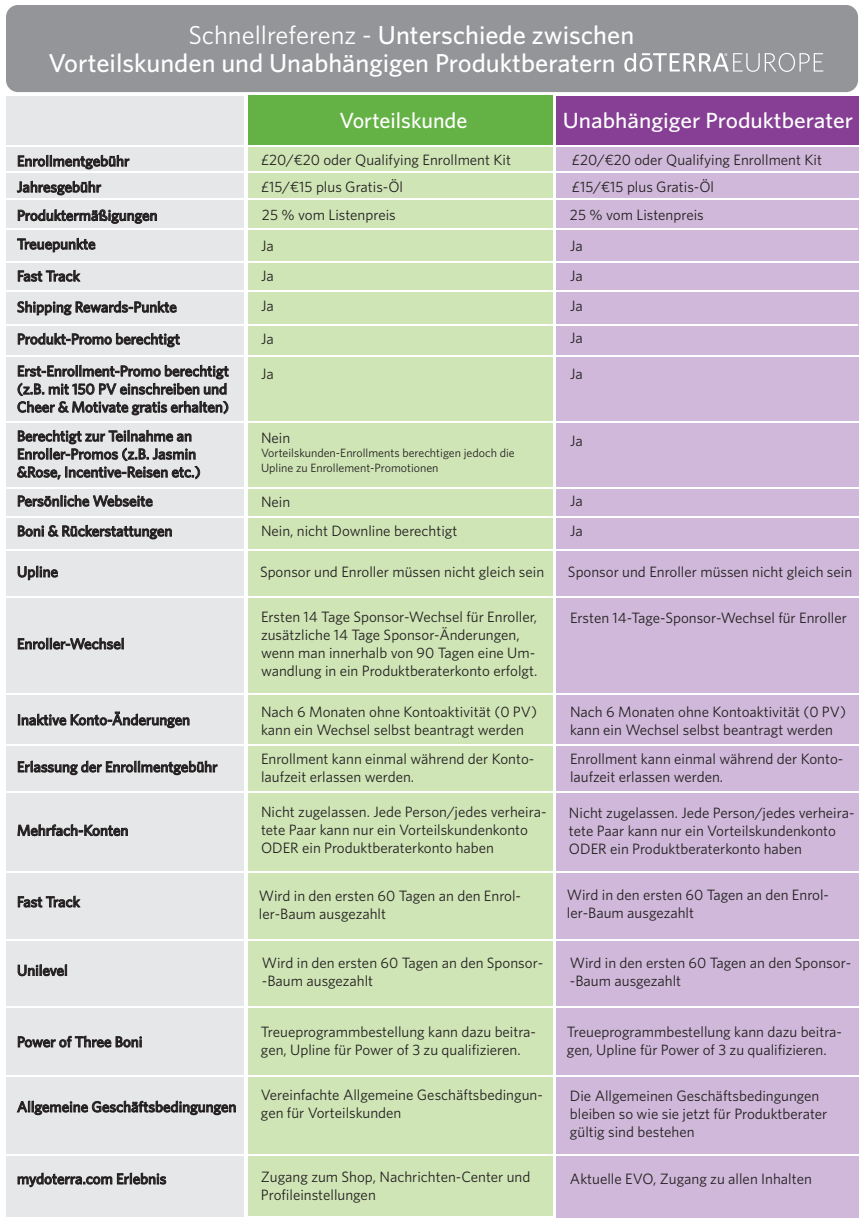
<style>
.page{position:relative;width:864px;height:1224px;background:#fff}
.page>*{position:absolute;margin:0;border:0;box-sizing:border-box;transform-origin:0 0}
.t1{font:500 26px "Whitney";color:#fff}
.t2{font:500 22px "Whitney";color:#fff;scale:1.06 1}
.t3{font:500 22px "Whitney";color:#fff}
.t4{font:15px/18px "Whitney";color:#231f20}
.t5{font:500 15px/18px "Whitney";color:#231f20}
.t6{font:12px/14.4px "Whitney";color:#231f20}
.s1{font-weight:400}
</style>
<div class="page">
<div style="left:6px;top:5px;width:852px;height:87px;background:#939598;border-radius:12px"></div>
<div style="left:248px;top:96px;width:305px;height:1120px;background:#cfe5b6"></div>
<div style="left:556px;top:97px;width:302px;height:1121px;background:#cfb8d9"></div>
<div style="left:6px;top:96px;width:238px;height:1121px;background:#e6e7e8"></div>
<div style="left:248px;top:96px;width:305px;height:50px;background:#64b245"></div>
<div style="left:556px;top:97px;width:302px;height:49px;background:#863f95"></div>
<svg style="left:18px;top:155px;width:112px;height:14px"></svg>
<svg style="left:17px;top:181px;width:85px;height:14px"></svg>
<svg style="left:18px;top:525px;width:154px;height:14px"></svg>
<svg style="left:18px;top:495px;width:135px;height:12px"></svg>
<svg style="left:17px;top:430px;width:183px;height:50px"></svg>
<svg style="left:17px;top:365px;width:212px;height:50px"></svg>
<svg style="left:18px;top:333px;width:162px;height:14px"></svg>
<svg style="left:17px;top:301px;width:160px;height:15px"></svg>
<svg style="left:18px;top:270px;width:63px;height:12px"></svg>
<svg style="left:17px;top:238px;width:79px;height:15px"></svg>
<svg style="left:18px;top:209px;width:139px;height:15px"></svg>
<svg style="left:18px;top:566px;width:40px;height:14px"></svg>
<svg style="left:17px;top:1101px;width:219px;height:14px"></svg>
<svg style="left:18px;top:1036px;width:124px;height:12px"></svg>
<svg style="left:18px;top:964px;width:49px;height:12px"></svg>
<svg style="left:18px;top:896px;width:63px;height:12px"></svg>
<svg style="left:17px;top:824px;width:111px;height:12px"></svg>
<svg style="left:18px;top:761px;width:200px;height:14px"></svg>
<svg style="left:18px;top:711px;width:172px;height:17px"></svg>
<svg style="left:18px;top:638px;width:106px;height:12px"></svg>
<svg style="left:18px;top:1173px;width:148px;height:14px"></svg>
<hr style="left:6px;top:145px;width:858px;height:2px;background:#fff">
<hr style="left:1px;top:171px;width:861px;height:2px;background:#fff">
<hr style="left:2px;top:198px;width:860px;height:2px;background:#fff">
<hr style="left:5px;top:228px;width:853px;height:2px;background:#fff">
<hr style="left:4px;top:261px;width:860px;height:2px;background:#fff">
<hr style="left:2px;top:290px;width:860px;height:2px;background:#fff">
<hr style="left:5px;top:324px;width:853px;height:2px;background:#fff">
<hr style="left:2px;top:355px;width:860px;height:2px;background:#fff">
<hr style="left:2px;top:421px;width:860px;height:2px;background:#fff">
<hr style="left:4px;top:516px;width:860px;height:2px;background:#fff">
<hr style="left:2px;top:487px;width:860px;height:2px;background:#fff">
<hr style="left:1px;top:596px;width:861px;height:2px;background:#fff">
<hr style="left:4px;top:693px;width:860px;height:2px;background:#fff">
<hr style="left:1px;top:744px;width:861px;height:2px;background:#fff">
<hr style="left:1px;top:791px;width:861px;height:2px;background:#fff">
<hr style="left:1px;top:871px;width:861px;height:2px;background:#fff">
<hr style="left:4px;top:939px;width:860px;height:2px;background:#fff">
<hr style="left:5px;top:1006px;width:859px;height:2px;background:#fff">
<hr style="left:1px;top:1075px;width:861px;height:2px;background:#fff">
<hr style="left:2px;top:1154px;width:860px;height:2px;background:#fff">
<svg style="left:624px;top:53px;width:199px;height:19px"></svg>
<hr style="left:1px;top:549px;width:861px;height:2px;background:#fff">
<h1 class="t1" style="left:188px;top:18px;width:447px"><span class="s1">Schnellreferenz -</span> Unterschiede zwischen</h1>
<h1 class="t1" style="left:48px;top:46px;width:569px">Vorteilskunden und Unabhängigen Produktberatern</h1>
<p class="t5" style="left:17px;top:148px;width:114px;line-height:26px">Enrollmentgebühr<br>Jahresgebühr</p>
<p class="t5" style="left:17px;top:206px;width:142px">Produktermäßigungen</p>
<p class="t5" style="left:17px;top:235px;width:80px">Treuepunkte</p>
<p class="t5" style="left:17px;top:267px;width:64px">Fast Track</p>
<p class="t5" style="left:17px;top:298px;width:161px">Shipping Rewards-Punkte</p>
<p class="t5" style="left:17px;top:330px;width:165px">Produkt-Promo berechtigt</p>
<p class="t5" style="left:17px;top:362px;width:213px">Erst-Enrollment-Promo berechtigt (z.B. mit 150 PV einschreiben und<br>Cheer &amp; Motivate gratis erhalten)</p>
<p class="t5" style="left:17px;top:427px;width:185px">Berechtigt zur Teilnahme an<br>Enroller-Promos (z.B. Jasmin &amp;Rose, Incentive-Reisen etc.)</p>
<p class="t5" style="left:17px;top:492px;width:137px">Persönliche Webseite</p>
<p class="t5" style="left:17px;top:522px;width:157px">Boni &amp; Rückerstattungen</p>
<p class="t5" style="left:17px;top:563px;width:43px">Upline</p>
<p class="t5" style="left:17px;top:635px;width:109px">Enroller-Wechsel</p>
<p class="t5" style="left:17px;top:711px;width:175px">Inaktive Konto-Änderungen</p>
<p class="t5" style="left:17px;top:758px;width:202px">Erlassung der Enrollmentgebühr</p>
<p class="t5" style="left:17px;top:821px;width:113px">Mehrfach-Konten</p>
<p class="t5" style="left:17px;top:893px;width:64px">Fast Track</p>
<p class="t5" style="left:17px;top:961px;width:52px">Unilevel</p>
<p class="t5" style="left:17px;top:1033px;width:127px">Power of Three Boni</p>
<p class="t5" style="left:17px;top:1098px;width:221px">Allgemeine Geschäftsbedingungen</p>
<p class="t5" style="left:17px;top:1170px;width:151px">mydoterra.com Erlebnis</p>
<h2 class="t3" style="left:340px;top:106px;width:129px">Vorteilskunde</h2>
<h2 class="t2" style="left:563px;top:106px;width:275px">Unabhängiger Produktberater</h2>
<p class="t4" style="left:261px;top:151px;width:252px">£20/€20 oder Qualifying Enrollment Kit</p>
<p class="t4" style="left:572px;top:151px;width:252px">£20/€20 oder Qualifying Enrollment Kit</p>
<p class="t4" style="left:261px;top:178px;width:144px">£15/€15 plus Gratis-Öl</p>
<p class="t4" style="left:572px;top:178px;width:144px">£15/€15 plus Gratis-Öl</p>
<p class="t4" style="left:262px;top:206px;width:135px">25 % vom Listenpreis</p>
<p class="t4" style="left:570px;top:206px;width:135px">25 % vom Listenpreis</p>
<p class="t4" style="left:261px;top:237px;width:14px">Ja</p>
<p class="t4" style="left:570px;top:237px;width:14px">Ja</p>
<p class="t4" style="left:261px;top:267px;width:14px">Ja</p>
<p class="t4" style="left:570px;top:267px;width:14px">Ja</p>
<p class="t4" style="left:261px;top:296px;width:14px">Ja</p>
<p class="t4" style="left:570px;top:296px;width:14px">Ja</p>
<p class="t4" style="left:261px;top:330px;width:14px">Ja</p>
<p class="t4" style="left:570px;top:329px;width:14px">Ja</p>
<p class="t4" style="left:261px;top:364px;width:14px">Ja</p>
<p class="t4" style="left:570px;top:364px;width:14px">Ja</p>
<p class="t4" style="left:261px;top:428px;width:31px">Nein</p>
<p class="t6" style="left:261px;top:445px;width:255px">Vorteilskunden-Enrollments berechtigen jedoch die<br>Upline zu Enrollement-Promotionen</p>
<p class="t4" style="left:570px;top:431px;width:14px">Ja</p>
<p class="t4" style="left:261px;top:487px;width:198px;line-height:29px">Nein<br>Nein, nicht Downline berechtigt</p>
<p class="t4" style="left:570px;top:486px;width:14px;line-height:30px">Ja<br>Ja</p>
<p class="t4" style="left:260px;top:562px;width:286px">Sponsor und Enroller müssen nicht gleich sein</p>
<p class="t4" style="left:568px;top:562px;width:286px">Sponsor und Enroller müssen nicht gleich sein</p>
<p class="t4" style="left:261px;top:607px;width:278px">Ersten 14 Tage Sponsor-Wechsel für Enroller, zusätzliche 14 Tage Sponsor-Änderungen, wenn man innerhalb von 90 Tagen eine Um&shy;wandlung in ein Produktberaterkonto erfolgt.</p>
<p class="t4" style="left:570px;top:608px;width:278px">Ersten 14-Tage-Sponsor-Wechsel für Enroller</p>
<p class="t4" style="left:261px;top:702px;width:278px">Nach 6 Monaten ohne Kontoaktivität (0 PV) kann ein Wechsel selbst beantragt werden</p>
<p class="t4" style="left:570px;top:702px;width:278px">Nach 6 Monaten ohne Kontoaktivität (0 PV) kann ein Wechsel selbst beantragt werden</p>
<p class="t4" style="left:261px;top:749px;width:275px">Enrollment kann einmal während der Konto&shy;laufzeit erlassen werden.</p>
<p class="t4" style="left:570px;top:749px;width:275px">Enrollment kann einmal während der Konto&shy;laufzeit erlassen werden.</p>
<p class="t4" style="left:261px;top:802px;width:287px">Nicht zugelassen. Jede Person/jedes verheira&shy;tete Paar kann nur ein Vorteilskundenkonto<br>ODER ein Produktberaterkonto haben</p>
<p class="t4" style="left:569px;top:803px;width:287px">Nicht zugelassen. Jede Person/jedes verheira&shy;tete Paar kann nur ein Vorteilskundenkonto<br>ODER ein Produktberaterkonto haben</p>
<p class="t4" style="left:259px;top:886px;width:264px">Wird in den ersten 60 Tagen an den Enrol&shy;ler-Baum ausgezahlt</p>
<p class="t4" style="left:567px;top:885px;width:264px">Wird in den ersten 60 Tagen an den Enrol&shy;ler-Baum ausgezahlt</p>
<p class="t4" style="left:262px;top:953px;width:283px">Wird in den ersten 60 Tagen an den Sponsor--Baum ausgezahlt</p>
<p class="t4" style="left:570px;top:953px;width:283px">Wird in den ersten 60 Tagen an den Sponsor--Baum ausgezahlt</p>
<p class="t4" style="left:261px;top:1022px;width:277px">Treueprogrammbestellung kann dazu beitra&shy;gen, Upline für Power of 3 zu qualifizieren.</p>
<p class="t4" style="left:567px;top:1022px;width:277px">Treueprogrammbestellung kann dazu beitra&shy;gen, Upline für Power of 3 zu qualifizieren.</p>
<p class="t4" style="left:261px;top:1085px;width:283px">Vereinfachte Allgemeine Geschäftsbedingun&shy;gen für Vorteilskunden</p>
<p class="t4" style="left:570px;top:1086px;width:259px">Die Allgemeinen Geschäftsbedingungen bleiben so wie sie jetzt für Produktberater gültig sind bestehen</p>
<p class="t4" style="left:261px;top:1167px;width:271px">Zugang zum Shop, Nachrichten-Center und<br>Profileinstellungen</p>
<p class="t4" style="left:570px;top:1169px;width:243px">Aktuelle EVO, Zugang zu allen Inhalten</p>
</div>
